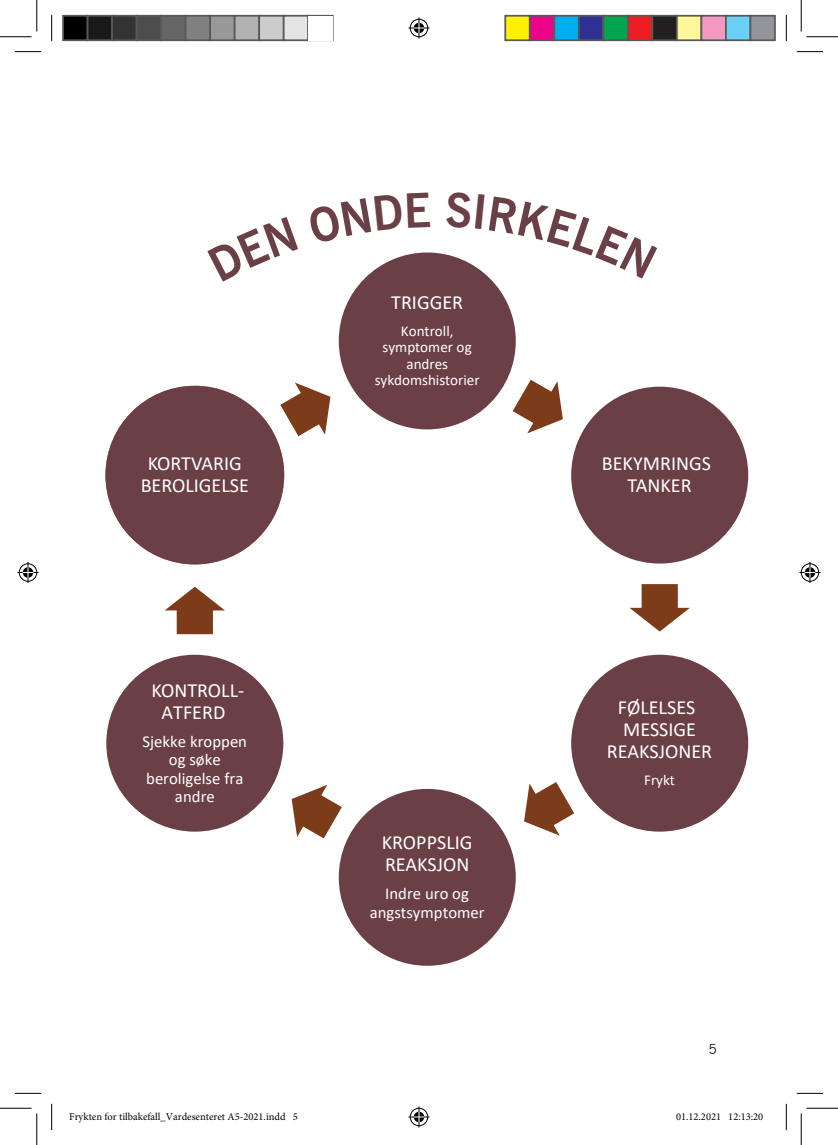
<style>
.page{position:relative;width:838px;height:1145px;background:#fff}
.page>*{position:absolute;margin:0;border:0;box-sizing:border-box;transform-origin:0 0}
.t1{font:20.12px/22.1px "Calibri";color:#fff;text-align:center}
.t2{font:16.62px/18.4px "Calibri";color:#fff;text-align:center}
.t3{font:15.05px/16.6px "Calibri";color:#fff;text-align:center}
.t4{font:14px "News Gothic BT";color:#231f20}
.t5{font:10.5px "Minion Pro";color:#000}
</style>
<div class="page">
<svg style="left:408px;top:18px;width:21px;height:21px"></svg>
<div style="left:63px;top:16px;width:25px;height:24px;background:#000"></div>
<div style="left:62px;top:15px;width:26px;height:26px;border:2px solid #595959"></div>
<div style="left:88px;top:16px;width:24px;height:24px;background:#191919"></div>
<div style="left:87px;top:15px;width:26px;height:26px;border:2px solid #595959"></div>
<div style="left:112px;top:16px;width:25px;height:24px;background:#333"></div>
<div style="left:111px;top:15px;width:26px;height:26px;border:2px solid #595959"></div>
<div style="left:137px;top:16px;width:24px;height:24px;background:#4d4d4d"></div>
<div style="left:136px;top:15px;width:26px;height:26px;border:2px solid #595959"></div>
<div style="left:161px;top:16px;width:25px;height:24px;background:#666"></div>
<div style="left:160px;top:15px;width:26px;height:26px;border:2px solid #595959"></div>
<div style="left:186px;top:16px;width:24px;height:24px;background:#808080"></div>
<div style="left:185px;top:15px;width:26px;height:26px;border:2px solid #595959"></div>
<div style="left:210px;top:16px;width:25px;height:24px;background:#999"></div>
<div style="left:209px;top:15px;width:26px;height:26px;border:2px solid #595959"></div>
<div style="left:235px;top:16px;width:24px;height:24px;background:#b2b2b2"></div>
<div style="left:234px;top:15px;width:26px;height:26px;border:2px solid #595959"></div>
<div style="left:259px;top:16px;width:25px;height:24px;background:#ccc"></div>
<div style="left:258px;top:15px;width:26px;height:26px;border:2px solid #595959"></div>
<div style="left:284px;top:16px;width:24px;height:24px;background:#e5e5e5"></div>
<div style="left:283px;top:15px;width:26px;height:26px;border:2px solid #595959"></div>
<div style="left:307px;top:15px;width:26px;height:26px;border:2px solid #595959"></div>
<div style="left:505px;top:16px;width:24px;height:24px;background:#fff101"></div>
<div style="left:504px;top:15px;width:26px;height:26px;border:2px solid #595959"></div>
<div style="left:529px;top:16px;width:25px;height:24px;background:#ed028c"></div>
<div style="left:529px;top:15px;width:26px;height:26px;border:2px solid #595959"></div>
<div style="left:554px;top:16px;width:24px;height:24px;background:#00aeef"></div>
<div style="left:553px;top:15px;width:26px;height:26px;border:2px solid #595959"></div>
<div style="left:578px;top:16px;width:25px;height:24px;background:#2e3092"></div>
<div style="left:578px;top:15px;width:26px;height:26px;border:2px solid #595959"></div>
<div style="left:603px;top:16px;width:24px;height:24px;background:#00a54f"></div>
<div style="left:602px;top:15px;width:26px;height:26px;border:2px solid #595959"></div>
<div style="left:627px;top:16px;width:25px;height:24px;background:#ee1d23"></div>
<div style="left:627px;top:15px;width:26px;height:26px;border:2px solid #595959"></div>
<div style="left:652px;top:16px;width:24px;height:24px;background:#231f20"></div>
<div style="left:651px;top:15px;width:26px;height:26px;border:2px solid #595959"></div>
<div style="left:676px;top:16px;width:25px;height:24px;background:#fff79a"></div>
<div style="left:676px;top:15px;width:26px;height:26px;border:2px solid #595959"></div>
<div style="left:701px;top:16px;width:24px;height:24px;background:#f499c2"></div>
<div style="left:700px;top:15px;width:26px;height:26px;border:2px solid #595959"></div>
<div style="left:725px;top:16px;width:25px;height:24px;background:#6bcff6"></div>
<div style="left:725px;top:15px;width:26px;height:26px;border:2px solid #595959"></div>
<div style="left:750px;top:16px;width:24px;height:24px;background:#939598"></div>
<div style="left:749px;top:15px;width:26px;height:26px;border:2px solid #595959"></div>
<hr style="left:800px;top:1113px;width:1px;height:32px;background:#000">
<hr style="left:800px;top:0;width:1px;height:31px;background:#000">
<hr style="left:36px;top:1113px;width:1px;height:32px;background:#000">
<hr style="left:36px;top:0;width:1px;height:31px;background:#000">
<hr style="left:806px;top:1108px;width:31px;height:1px;background:#000">
<hr style="left:0;top:1108px;width:32px;height:1px;background:#000">
<hr style="left:806px;top:36px;width:31px;height:1px;background:#000">
<hr style="left:0;top:36px;width:32px;height:1px;background:#000">
<svg style="left:786px;top:1104px;width:1px;height:26px"></svg>
<svg style="left:786px;top:15px;width:1px;height:26px"></svg>
<svg style="left:51px;top:1104px;width:1px;height:26px"></svg>
<svg style="left:51px;top:15px;width:1px;height:26px"></svg>
<svg style="left:796px;top:1093px;width:27px;height:1px"></svg>
<svg style="left:15px;top:1093px;width:26px;height:1px"></svg>
<svg style="left:796px;top:51px;width:27px;height:1px"></svg>
<svg style="left:15px;top:51px;width:26px;height:1px"></svg>
<div style="left:308px;top:16px;width:25px;height:24px;background:#fff"></div>
<div style="left:338px;top:252px;width:178px;height:178px;background:#6a3f46;border-radius:50%"></div>
<svg style="left:512px;top:380px;width:50px;height:53px"></svg>
<div style="left:570px;top:386px;width:179px;height:178px;background:#6a3f46;border-radius:50%"></div>
<svg style="left:629px;top:584px;width:60px;height:48px"></svg>
<div style="left:570px;top:654px;width:179px;height:178px;background:#6a3f46;border-radius:50%"></div>
<svg style="left:524px;top:782px;width:50px;height:54px"></svg>
<div style="left:338px;top:788px;width:178px;height:179px;background:#6a3f46;border-radius:50%"></div>
<svg style="left:291px;top:785px;width:51px;height:53px"></svg>
<div style="left:105px;top:654px;width:179px;height:178px;background:#6a3f46;border-radius:50%"></div>
<svg style="left:165px;top:587px;width:60px;height:47px"></svg>
<div style="left:105px;top:386px;width:179px;height:178px;background:#6a3f46;border-radius:50%"></div>
<svg style="left:280px;top:383px;width:50px;height:53px"></svg>
<svg style="left:18px;top:562px;width:21px;height:21px"></svg>
<svg style="left:799px;top:562px;width:21px;height:21px"></svg>
<svg style="left:408px;top:1106px;width:21px;height:21px"></svg>
<p class="t1" style="left:141px;top:453px;width:110px">KORTVARIG<br>BEROLIGELSE</p>
<p class="t1" style="left:152px;top:680px;width:94px">KONTROLL-<br>ATFERD</p>
<p class="t2" style="left:142px;top:733px;width:106px">Sjekke kroppen og søke beroligelse fra andre</p>
<p class="t1" style="left:391px;top:292px;width:73px">TRIGGER</p>
<p class="t3" style="left:375px;top:323px;width:106px">Kontroll, symptomer og andres sykdomshistorier</p>
<p class="t1" style="left:382px;top:832px;width:92px;text-align:left">KROPPSLIG<br>REAKSJON</p>
<p class="t2" style="left:369px;top:885px;width:116px">Indre uro og angstsymptomer</p>
<p class="t1" style="left:602px;top:453px;width:111px">BEKYMRINGS<br>TANKER</p>
<p class="t1" style="left:607px;top:697px;width:107px">FØLELSES<br>MESSIGE<br>REAKSJONER</p>
<p class="t3" style="left:644px;top:772px;width:32px">Frykt</p>
<p class="t4" style="left:708px;top:1044px;width:10px">5</p>
<p class="t5" style="left:69px;top:1112px;width:230px">Frykten for tilbakefall_Vardesenteret A5-2021.indd 5</p>
<p class="t5" style="left:676px;top:1112px;width:89px">01.12.2021 12:13:20</p>
</div>
